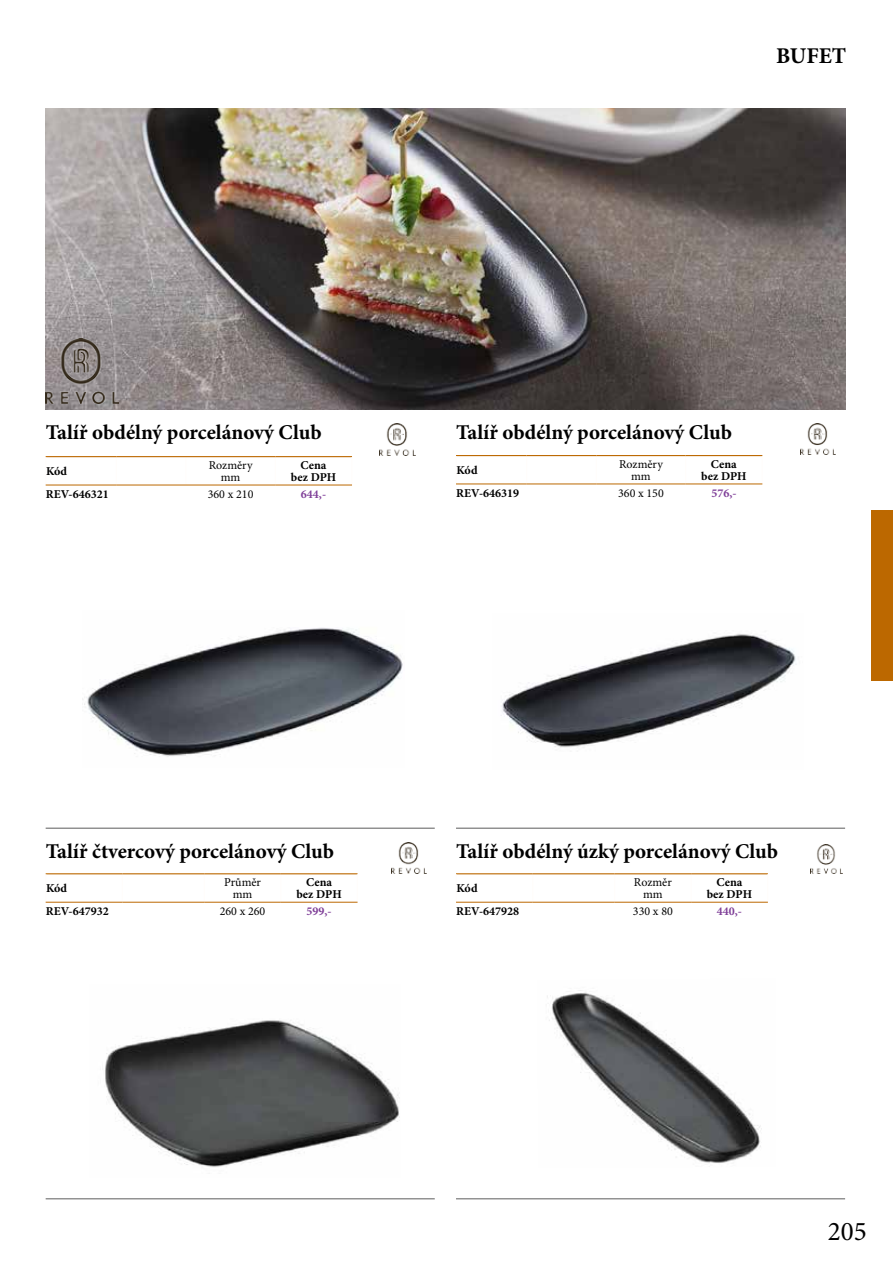
<style>
.page{position:relative;width:893px;height:1263px;background:#fff}
.page>*{position:absolute;margin:0;border:0;box-sizing:border-box;transform-origin:0 0}
.t1{font:27px "Minion Pro";color:#000}
.t2{font:700 22.5px "Minion Pro";letter-spacing:-.005em;color:#000}
.t3{font:700 21px "Minion Pro";color:#000}
.t4{font:700 12px/12px "Minion Pro";color:#000;text-align:center}
.t5{font:12px/12px "Minion Pro";color:#000;text-align:center}
.t6{font:700 12px "Minion Pro";color:#7f3f98}
</style>
<div class="page">
<div style="left:872px;top:510px;width:21px;height:170px;background:#bc6800"></div>
<hr style="left:46px;top:828px;width:389px;height:1px;background:#5c5c5c">
<hr style="left:456px;top:828px;width:389px;height:1px;background:#5c5c5c">
<hr style="left:46px;top:1198px;width:389px;height:1px;background:#5c5c5c">
<hr style="left:456px;top:1198px;width:389px;height:1px;background:#5c5c5c">
<hr style="left:46px;top:409px;width:799px;height:1px;background:#5c5c5c">
<hr style="left:456px;top:873px;width:77px;height:1px;background:#bc6800">
<hr style="left:533px;top:873px;width:82px;height:1px;background:#bc6800">
<hr style="left:615px;top:873px;width:76px;height:1px;background:#bc6800">
<hr style="left:691px;top:873px;width:77px;height:1px;background:#bc6800">
<hr style="left:456px;top:902px;width:77px;height:1px;background:#bc6800">
<hr style="left:533px;top:902px;width:82px;height:1px;background:#bc6800">
<hr style="left:615px;top:902px;width:76px;height:1px;background:#bc6800">
<hr style="left:691px;top:902px;width:77px;height:1px;background:#bc6800">
<hr style="left:46px;top:873px;width:76px;height:1px;background:#bc6800">
<hr style="left:122px;top:873px;width:82px;height:1px;background:#bc6800">
<hr style="left:204px;top:873px;width:77px;height:1px;background:#bc6800">
<hr style="left:281px;top:873px;width:77px;height:1px;background:#bc6800">
<hr style="left:46px;top:902px;width:76px;height:1px;background:#bc6800">
<hr style="left:122px;top:902px;width:82px;height:1px;background:#bc6800">
<hr style="left:204px;top:902px;width:77px;height:1px;background:#bc6800">
<hr style="left:281px;top:902px;width:77px;height:1px;background:#bc6800">
<hr style="left:46px;top:456px;width:70px;height:1px;background:#bc6800">
<hr style="left:116px;top:456px;width:70px;height:1px;background:#bc6800">
<hr style="left:186px;top:456px;width:89px;height:1px;background:#bc6800">
<hr style="left:275px;top:456px;width:77px;height:1px;background:#bc6800">
<hr style="left:46px;top:485px;width:70px;height:1px;background:#bc6800">
<hr style="left:116px;top:485px;width:70px;height:1px;background:#bc6800">
<hr style="left:186px;top:485px;width:89px;height:1px;background:#bc6800">
<hr style="left:275px;top:485px;width:77px;height:1px;background:#bc6800">
<img style="left:46px;top:108px;width:799px;height:301px">
<img style="left:46px;top:339px;width:73px;height:65px">
<img style="left:379px;top:424px;width:35px;height:31px">
<hr style="left:456px;top:455px;width:71px;height:1px;background:#bc6800">
<hr style="left:527px;top:455px;width:69px;height:1px;background:#bc6800">
<hr style="left:596px;top:455px;width:90px;height:1px;background:#bc6800">
<hr style="left:686px;top:455px;width:76px;height:1px;background:#bc6800">
<hr style="left:456px;top:484px;width:71px;height:1px;background:#bc6800">
<hr style="left:527px;top:484px;width:69px;height:1px;background:#bc6800">
<hr style="left:596px;top:484px;width:90px;height:1px;background:#bc6800">
<hr style="left:686px;top:484px;width:76px;height:1px;background:#bc6800">
<img style="left:800px;top:424px;width:36px;height:31px">
<img style="left:84px;top:627px;width:319px;height:130px">
<img style="left:501px;top:633px;width:296px;height:115px">
<img style="left:105px;top:1020px;width:295px;height:147px">
<img style="left:547px;top:990px;width:215px;height:173px">
<img style="left:391px;top:842px;width:34px;height:31px">
<img style="left:810px;top:845px;width:33px;height:29px">
<p class="t2" style="left:776px;top:40px;width:72px">BUFET</p>
<p class="t3" style="left:46px;top:417px;width:277px">Talíř obdélný porcelánový Club</p>
<p class="t4" style="left:46px;top:465px;width:23px">Kód</p>
<p class="t5" style="left:209px;top:459px;width:45px">Rozměry mm</p>
<p class="t4" style="left:291px;top:459px;width:47px">Cena bez DPH</p>
<p class="t4" style="left:46px;top:488px;width:64px">REV-646321</p>
<p class="t5" style="left:208px;top:488px;width:47px">360 x 210</p>
<p class="t6" style="left:301px;top:485px;width:27px">644,-</p>
<p class="t3" style="left:456px;top:417px;width:277px">Talíř obdélný porcelánový Club</p>
<p class="t4" style="left:456px;top:464px;width:23px">Kód</p>
<p class="t5" style="left:619px;top:458px;width:45px">Rozměry mm</p>
<p class="t4" style="left:701px;top:458px;width:47px">Cena bez DPH</p>
<p class="t4" style="left:456px;top:486px;width:64px">REV-646319</p>
<p class="t5" style="left:618px;top:487px;width:47px">360 x 150</p>
<p class="t6" style="left:711px;top:484px;width:27px">576,-</p>
<p class="t3" style="left:46px;top:836px;width:290px">Talíř čtvercový porcelánový Club</p>
<p class="t4" style="left:46px;top:882px;width:23px">Kód</p>
<p class="t5" style="left:224px;top:876px;width:38px">Průměr mm</p>
<p class="t4" style="left:296px;top:876px;width:47px">Cena bez DPH</p>
<p class="t4" style="left:46px;top:905px;width:64px">REV-647932</p>
<p class="t5" style="left:220px;top:905px;width:47px">260 x 260</p>
<p class="t6" style="left:306px;top:902px;width:27px">599,-</p>
<p class="t3" style="left:456px;top:836px;width:323px">Talíř obdélný úzký porcelánový Club</p>
<p class="t4" style="left:456px;top:882px;width:23px">Kód</p>
<p class="t5" style="left:634px;top:876px;width:39px">Rozměr mm</p>
<p class="t4" style="left:707px;top:876px;width:47px">Cena bez DPH</p>
<p class="t4" style="left:456px;top:905px;width:64px">REV-647928</p>
<p class="t5" style="left:633px;top:905px;width:41px">330 x 80</p>
<p class="t6" style="left:717px;top:902px;width:27px">440,-</p>
<p class="t1" style="left:828px;top:1213px;width:40px">205</p>
</div>
